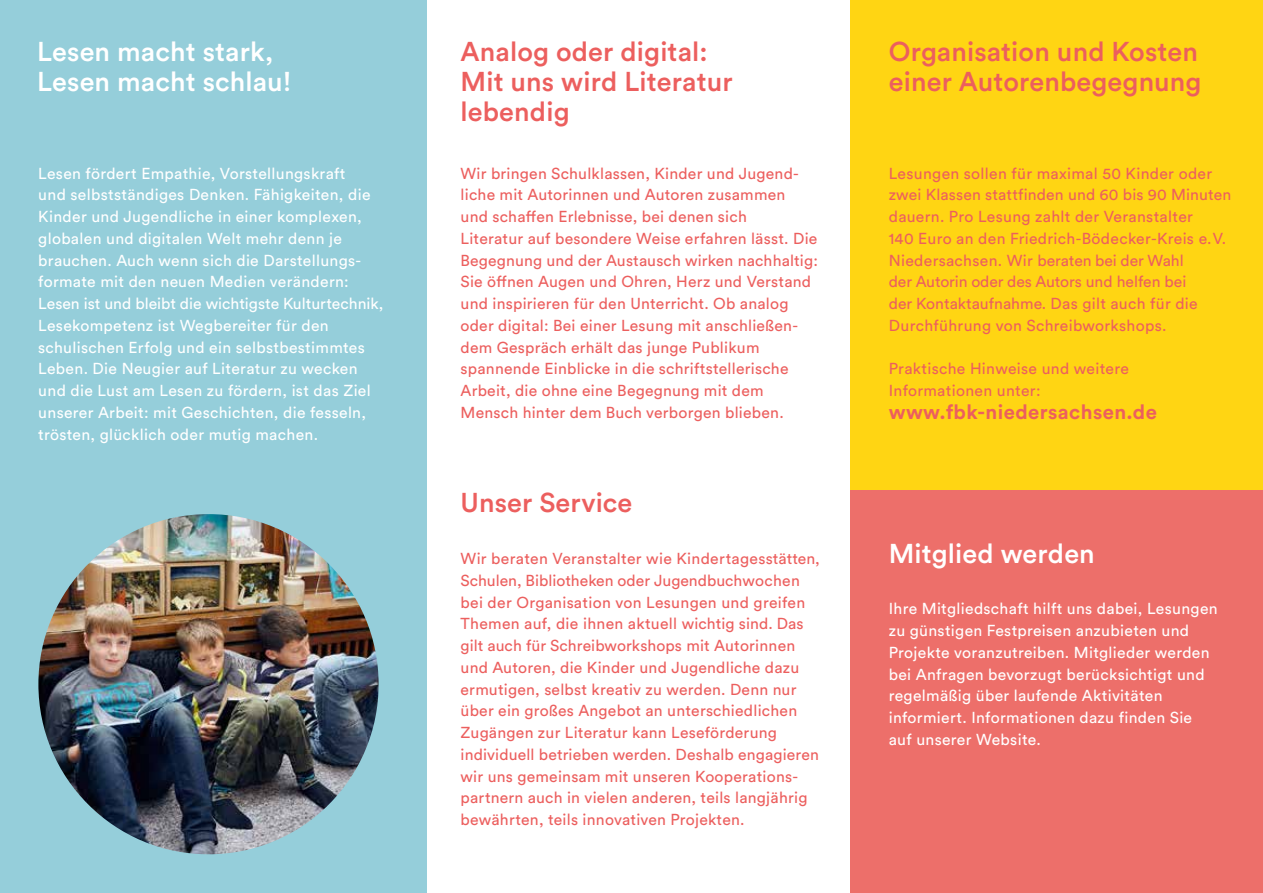
<style>
.page{position:relative;width:1263px;height:893px;background:#fff}
.page>*{position:absolute;margin:0;border:0;box-sizing:border-box;transform-origin:0 0}
.t1{font:500 27px/30px "Circular Std";letter-spacing:.005em;color:#ec5f5e}
.t2{font:500 27px/30px "Circular Std";letter-spacing:.005em;color:#fff}
.t3{font:700 20.25px "Circular Std";letter-spacing:.02em;color:#ec5f5e}
.t4{font:15.75px/21.8px "Circular Std";letter-spacing:.015em;color:#ec5f5e}
.t5{font:15.75px/21.8px "Circular Std";letter-spacing:.02em;color:#fff}
</style>
<div class="page">
<div style="left:850px;top:446px;width:413px;height:447px;background:#ed6f6a"></div>
<div style="left:850px;top:0;width:413px;height:489px;background:#ffd513"></div>
<div style="left:0;top:0;width:426px;height:893px;background:#95ceda"></div>
<img style="left:38px;top:514px;width:341px;height:340px;border-radius:170px">
<h1 class="t2" style="left:37px;top:36px;width:256px">Lesen macht stark,<br>Lesen macht schlau!</h1>
<p class="t5" style="left:38px;top:162px;width:347px">Lesen fördert Empathie, Vorstellungskraft<br>und selbstständiges Denken. Fähigkeiten, die Kinder und Jugendliche in einer komplexen, globalen und digitalen Welt mehr denn je brauchen. Auch wenn sich die Darstellungs&shy;formate mit den neuen Medien verändern:<br>Lesen ist und bleibt die wichtigste Kulturtechnik, Lesekompetenz ist Wegbereiter für den schulischen Erfolg und ein selbstbestimmtes Leben. Die Neugier auf Literatur zu wecken und die Lust am Lesen zu fördern, ist das Ziel unserer Arbeit: mit Geschichten, die fesseln, trösten, glücklich oder mutig machen.</p>
<h1 class="t1" style="left:460px;top:36px;width:274px">Analog oder digital:<br>Mit uns wird Literatur lebendig</h1>
<h1 class="t1" style="left:889px;top:36px;width:314px">Organisation und Kosten einer Autorenbegegnung</h1>
<p class="t4" style="left:460px;top:162px;width:359px">Wir bringen Schulklassen, Kinder und Jugend&shy;liche mit Autorinnen und Autoren zusammen<br>und schaffen Erlebnisse, bei denen sich<br>Literatur auf besondere Weise erfahren lässt. Die Begegnung und der Austausch wirken nachhaltig:<br>Sie öffnen Augen und Ohren, Herz und Verstand und inspirieren für den Unterricht. Ob analog oder digital: Bei einer Lesung mit anschließen&shy;dem Gespräch erhält das junge Publikum spannende Einblicke in die schriftstellerische Arbeit, die ohne eine Begegnung mit dem Mensch hinter dem Buch verborgen blieben.</p>
<h1 class="t1" style="left:460px;top:487px;width:173px">Unser Service</h1>
<p class="t4" style="left:460px;top:547px;width:361px">Wir beraten Veranstalter wie Kindertagesstätten, Schulen, Bibliotheken oder Jugendbuchwochen bei der Organisation von Lesungen und greifen Themen auf, die ihnen aktuell wichtig sind. Das gilt auch für Schreibworkshops mit Autorinnen und Autoren, die Kinder und Jugendliche dazu ermutigen, selbst kreativ zu werden. Denn nur über ein großes Angebot an unterschiedlichen Zugängen zur Literatur kann Leseförderung individuell betrieben werden. Deshalb engagieren wir uns gemeinsam mit unseren Kooperations&shy;partnern auch in vielen anderen, teils langjährig bewährten, teils innovativen Projekten.</p>
<p class="t4" style="left:889px;top:162px;width:344px">Lesungen sollen für maximal 50 Kinder oder zwei Klassen stattfinden und 60 bis 90 Minuten dauern. Pro Lesung zahlt der Veranstalter<br>140 Euro an den Friedrich-Bödecker-Kreis e. V.<br>Niedersachsen. Wir beraten bei der Wahl<br>der Autorin oder des Autors und helfen bei<br>der Kontaktaufnahme. Das gilt auch für die Durchführung von Schreibworkshops.</p>
<p class="t4" style="left:889px;top:358px;width:242px">Praktische Hinweise und weitere<br>Informationen unter:</p>
<p class="t3" style="left:889px;top:398px;width:270px">www.fbk-niedersachsen.de</p>
<h1 class="t2" style="left:889px;top:538px;width:208px">Mitglied werden</h1>
<p class="t5" style="left:889px;top:598px;width:330px">Ihre Mitgliedschaft hilft uns dabei, Lesungen zu günstigen Festpreisen anzubieten und Projekte voranzutreiben. Mitglieder werden bei Anfragen bevorzugt berücksichtigt und regelmäßig über laufende Aktivitäten informiert. Informationen dazu finden Sie auf unserer Website.</p>
</div>
